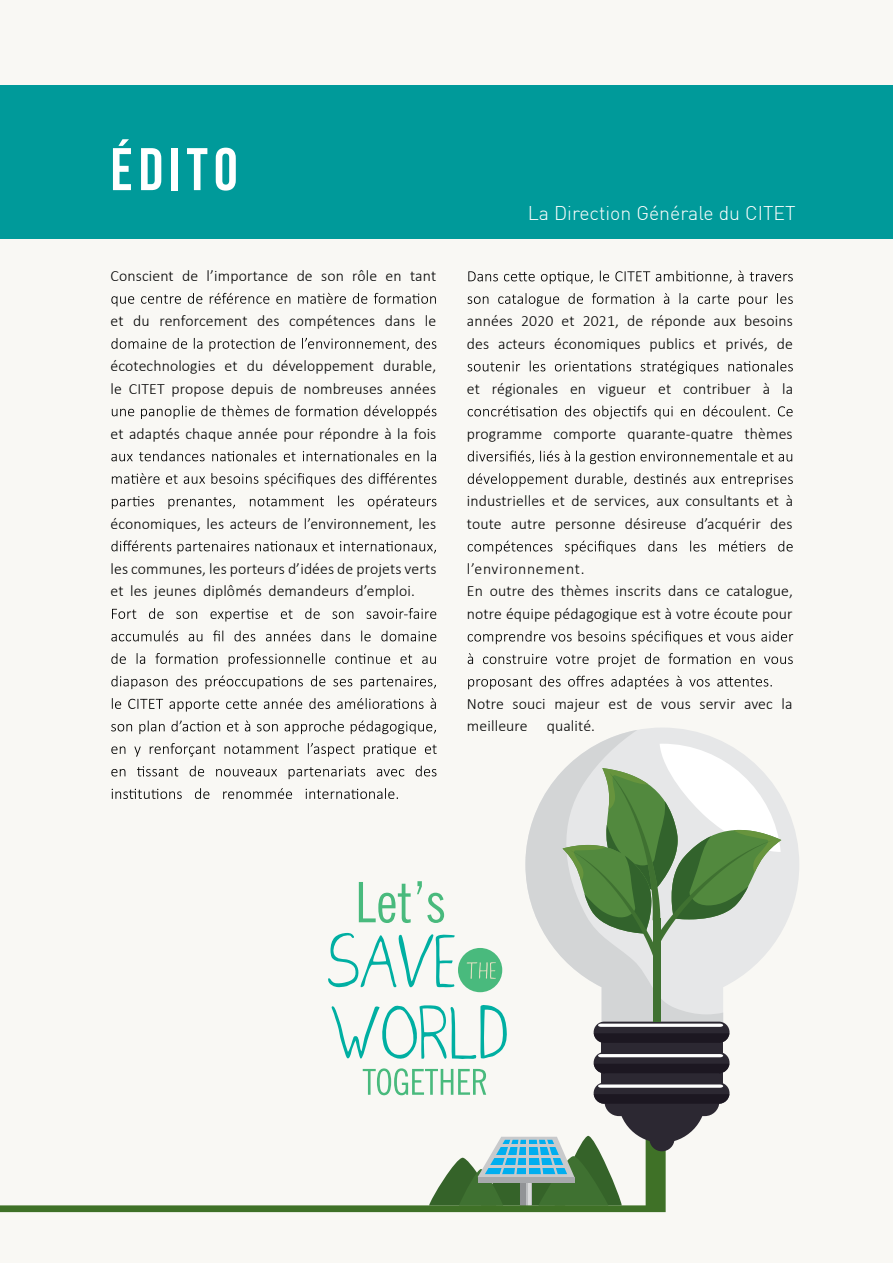
<style>
.page{position:relative;width:893px;height:1263px;background:#f9f8f4}
.page>*{position:absolute;margin:0;border:0;box-sizing:border-box;transform-origin:0 0}
.t1{font:60px "Bebas Neue";letter-spacing:.1em;color:#fff}
.t2{font:300 19.5px "DIN";color:#fff}
.t3{font:300 15.75px/22.5px "Calibri";letter-spacing:.01em;color:#000}
</style>
<div class="page">
<svg style="left:111px;top:293px;width:325px;height:13px"></svg>
<svg style="left:111px;top:338px;width:325px;height:13px"></svg>
<svg style="left:112px;top:405px;width:324px;height:14px"></svg>
<svg style="left:111px;top:450px;width:325px;height:11px"></svg>
<svg style="left:112px;top:473px;width:324px;height:13px"></svg>
<svg style="left:112px;top:495px;width:324px;height:14px"></svg>
<svg style="left:111px;top:540px;width:325px;height:14px"></svg>
<svg style="left:112px;top:608px;width:324px;height:14px"></svg>
<svg style="left:111px;top:630px;width:325px;height:11px"></svg>
<svg style="left:111px;top:653px;width:325px;height:14px"></svg>
<svg style="left:111px;top:675px;width:325px;height:14px"></svg>
<svg style="left:112px;top:698px;width:324px;height:14px"></svg>
<svg style="left:111px;top:720px;width:325px;height:14px"></svg>
<svg style="left:111px;top:743px;width:326px;height:14px"></svg>
<svg style="left:111px;top:766px;width:325px;height:13px"></svg>
<svg style="left:112px;top:788px;width:286px;height:11px"></svg>
<svg style="left:468px;top:270px;width:325px;height:14px"></svg>
<svg style="left:468px;top:293px;width:325px;height:14px"></svg>
<svg style="left:468px;top:361px;width:325px;height:13px"></svg>
<svg style="left:468px;top:406px;width:325px;height:13px"></svg>
<svg style="left:468px;top:451px;width:324px;height:13px"></svg>
<svg style="left:468px;top:473px;width:325px;height:14px"></svg>
<svg style="left:468px;top:541px;width:325px;height:13px"></svg>
<svg style="left:468px;top:631px;width:325px;height:13px"></svg>
<svg style="left:468px;top:653px;width:325px;height:14px"></svg>
<svg style="left:468px;top:676px;width:304px;height:13px"></svg>
<div style="left:0;top:85px;width:893px;height:153px;background:#009a9a"></div>
<svg style="left:0;top:1205px;width:666px;height:7px;background:#477630"></svg>
<svg style="left:640px;top:728px;width:159px;height:307px"></svg>
<svg style="left:525px;top:730px;width:198px;height:274px"></svg>
<svg style="left:562px;top:744px;width:219px;height:214px"></svg>
<div style="left:653px;top:918px;width:7px;height:103px;background:#3f7131"></div>
<svg style="left:359px;top:882px;width:52px;height:41px"></svg>
<svg style="left:417px;top:881px;width:27px;height:42px"></svg>
<svg style="left:328px;top:932px;width:127px;height:56px"></svg>
<svg style="left:331px;top:1004px;width:398px;height:201px"></svg>
<div style="left:458px;top:948px;width:44px;height:44px;background:#49ba7d;border-radius:50%"></div>
<svg style="left:467px;top:962px;width:29px;height:17px"></svg>
<h1 class="t1" style="left:111px;top:136px;width:129px">ÉDITO</h1>
<p class="t3" style="left:111px;top:264px;width:327px">Conscient de l’importance de son rôle en tant</p>
<p class="t3" style="left:111px;top:309px;width:327px">et du renforcement des compétences dans le</p>
<p class="t3" style="left:111px;top:354px;width:327px">écotechnologies et du développement durable, le CITET propose depuis de nombreuses années</p>
<p class="t3" style="left:111px;top:421px;width:327px">et adaptés chaque année pour répondre à la fois</p>
<p class="t3" style="left:111px;top:511px;width:327px">économiques, les acteurs de l’environnement, les</p>
<p class="t3" style="left:111px;top:556px;width:327px">les communes, les porteurs d’idées de projets verts et les jeunes diplômés demandeurs d’emploi.</p>
<p class="t2" style="left:528px;top:201px;width:270px">La Direction Générale du CITET</p>
<p class="t3" style="left:467px;top:309px;width:328px">années 2020 et 2021, de réponde aux besoins des acteurs économiques publics et privés, de</p>
<p class="t3" style="left:467px;top:377px;width:328px">et régionales en vigueur et contribuer à la</p>
<p class="t3" style="left:467px;top:422px;width:327px">programme comporte quarante-quatre thèmes</p>
<p class="t3" style="left:467px;top:489px;width:328px">industrielles et de services, aux consultants et à toute autre personne désireuse d’acquérir des</p>
<p class="t3" style="left:467px;top:557px;width:328px">l’environnement.<br>En outre des thèmes inscrits dans ce catalogue, notre équipe pédagogique est à votre écoute pour</p>
<p class="t3" style="left:467px;top:692px;width:327px">Notre souci majeur est de vous servir avec la meilleure qualité.</p>
</div>
